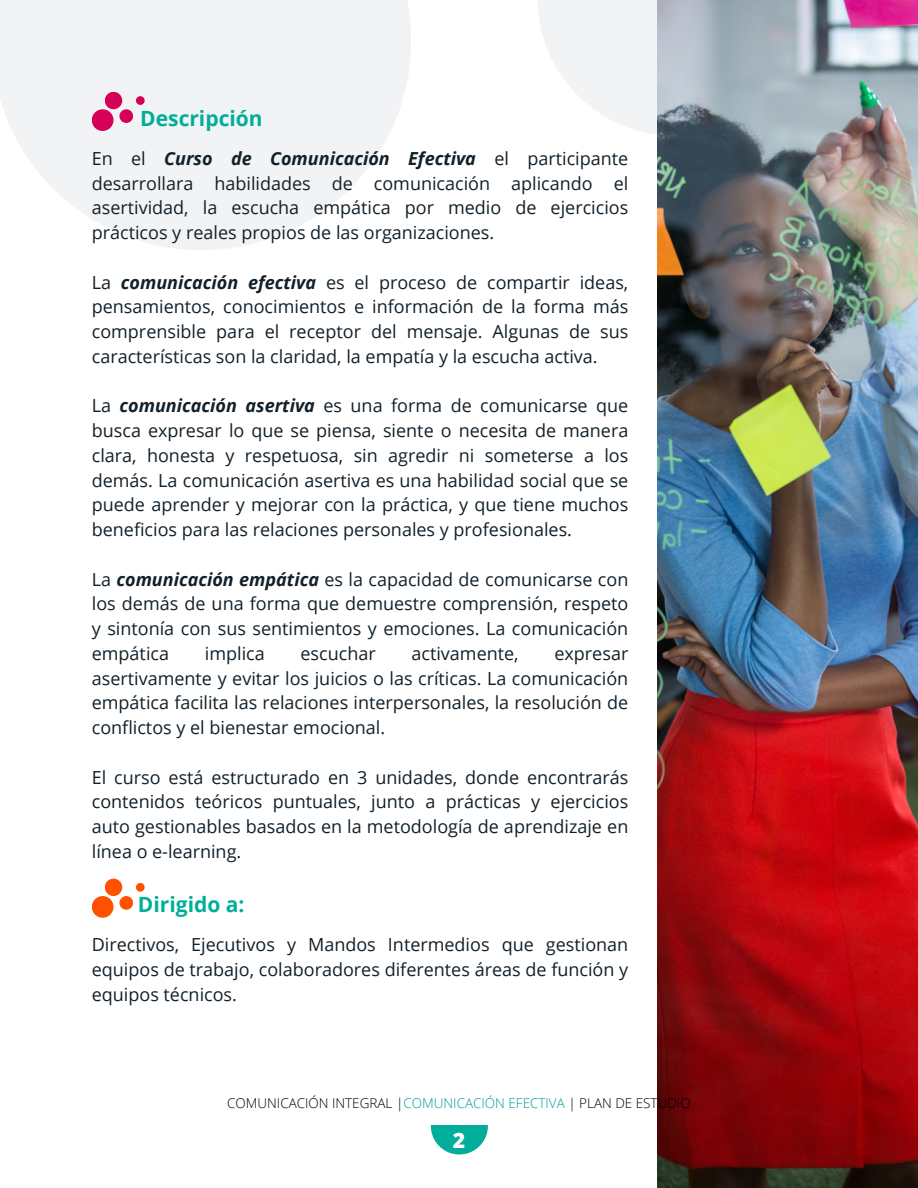
<style>
.page{position:relative;width:918px;height:1188px;background:#fff}
.page>*{position:absolute;margin:0;border:0;box-sizing:border-box;transform-origin:0 0}
.t1{font:800 21.3px "Open Sans";color:#fff}
.t2{font:700 21px "Open Sans";color:#00ae9a}
.t3{font:18px/24.8px "Open Sans";color:#12202a;text-align:justify}
.t4{font:300 13.5px "Open Sans";color:#000}
.s1{font-weight:700;font-style:italic}
.s2{color:#009d92}
</style>
<div class="page">
<div style="left:538px;top:0;width:274px;height:136px;background:linear-gradient(to bottom,#f0f1f2,#fafbfb)"></div>
<div style="left:0;top:0;width:411px;height:250px;background:linear-gradient(to right,#f4f5f5,#f5f5f6)"></div>
<div style="left:92px;top:109px;width:22px;height:22px;background:#d50057;border-radius:50%"></div>
<div style="left:105px;top:92px;width:17px;height:17px;background:#d50057;border-radius:50%"></div>
<div style="left:136px;top:96px;width:9px;height:9px;background:#d50057;border-radius:50%"></div>
<div style="left:119px;top:109px;width:14px;height:14px;background:#d50057;border-radius:50%"></div>
<svg style="left:431px;top:1125px;width:57px;height:30px"></svg>
<img style="left:657px;top:0;width:261px;height:1188px">
<div style="left:92px;top:896px;width:22px;height:22px;background:#ff5100;border-radius:50%"></div>
<div style="left:105px;top:879px;width:17px;height:17px;background:#ff5100;border-radius:50%"></div>
<div style="left:136px;top:883px;width:9px;height:9px;background:#ff5100;border-radius:50%"></div>
<div style="left:119px;top:896px;width:14px;height:14px;background:#ff5100;border-radius:50%"></div>
<p class="t2" style="left:140px;top:103px;width:124px">Descripción</p>
<p class="t3" style="left:92px;top:146px;width:538px">En el <span class="s1">Curso de Comunicación Efectiva</span> el participante desarrollara habilidades de comunicación aplicando el asertividad, la escucha empática por medio de ejercicios prácticos y reales propios de las organizaciones.</p>
<p class="t3" style="left:92px;top:269px;width:538px">La <span class="s1">comunicación efectiva</span> es el proceso de compartir ideas, pensamientos, conocimientos e información de la forma más comprensible para el receptor del mensaje. Algunas de sus características son la claridad, la empatía y la escucha activa.</p>
<p class="t3" style="left:92px;top:393px;width:538px">La <span class="s1">comunicación asertiva</span> es una forma de comunicarse que busca expresar lo que se piensa, siente o necesita de manera clara, honesta y respetuosa, sin agredir ni someterse a los demás. La comunicación asertiva es una habilidad social que se puede aprender y mejorar con la práctica, y que tiene muchos beneficios para las relaciones personales y profesionales.</p>
<p class="t3" style="left:92px;top:566px;width:538px">La <span class="s1">comunicación empática</span> es la capacidad de comunicarse con los demás de una forma que demuestre comprensión, respeto y sintonía con sus sentimientos y emociones. La comunicación empática</p>
<p class="t3" style="left:205px;top:641px;width:61px">implica</p>
<p class="t3" style="left:301px;top:641px;width:77px">escuchar</p>
<p class="t3" style="left:411px;top:641px;width:109px">activamente,</p>
<p class="t3" style="left:92px;top:641px;width:538px;text-indent:463px">expresar asertivamente y evitar los juicios o las críticas. La comunicación empática facilita las relaciones interpersonales, la resolución de conflictos y el bienestar emocional.</p>
<p class="t3" style="left:92px;top:764px;width:538px">El curso está estructurado en 3 unidades, donde encontrarás contenidos teóricos puntuales, junto a prácticas y ejercicios auto gestionables basados en la metodología de aprendizaje en línea o e-learning.</p>
<p class="t2" style="left:138px;top:889px;width:108px">Dirigido a:</p>
<p class="t3" style="left:92px;top:932px;width:538px">Directivos, Ejecutivos y Mandos Intermedios que gestionan equipos de trabajo, colaboradores diferentes áreas de función y equipos técnicos.</p>
<p class="t4" style="left:227px;top:1094px;width:465px">COMUNICACIÓN INTEGRAL |<span class="s2">COMUNICACIÓN EFECTIVA</span> | PLAN DE ESTUDIO</p>
<p class="t1" style="left:453px;top:1125px;width:14px">2</p>
</div>
